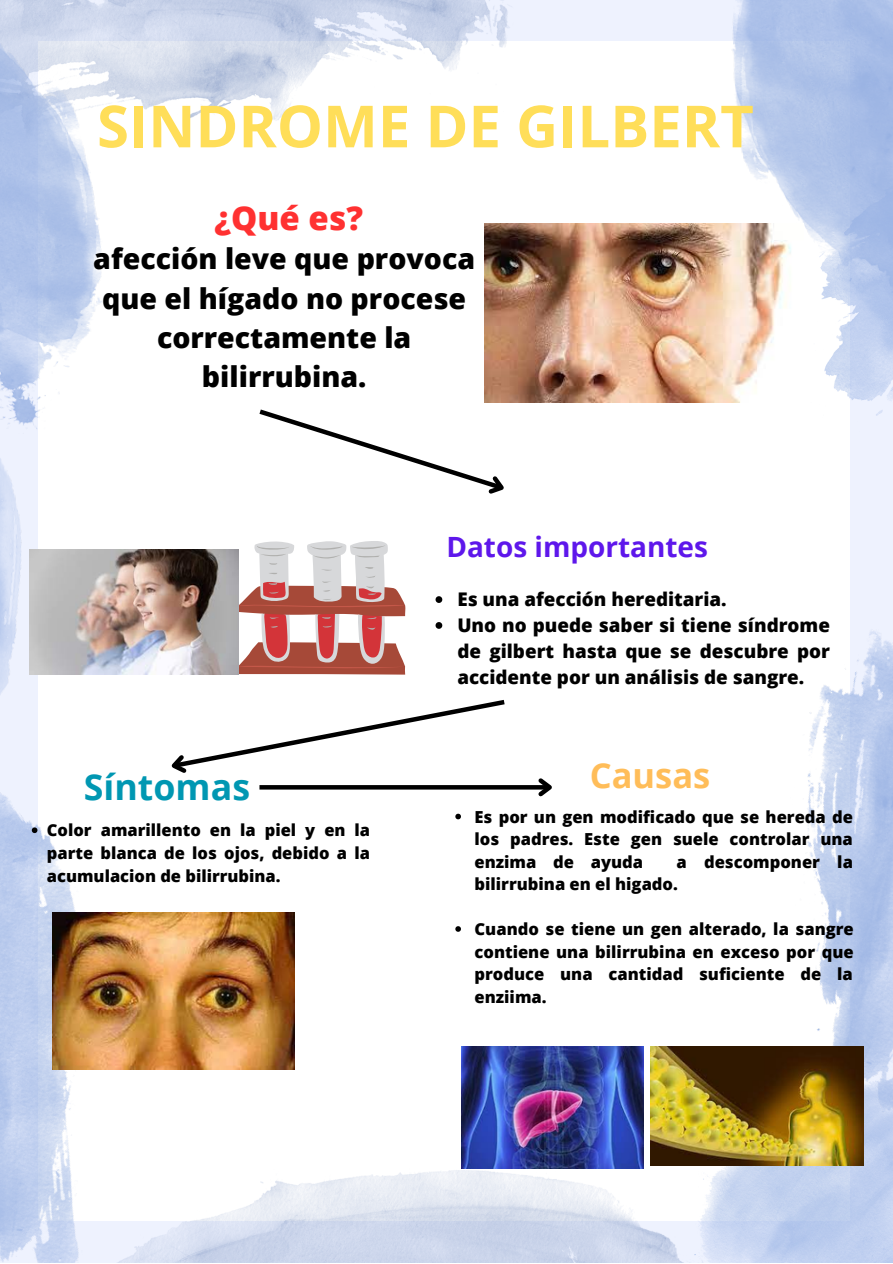
<style>
.page{position:relative;width:893px;height:1264px;background:#fff}
.page>*{position:absolute;margin:0;border:0;box-sizing:border-box;transform-origin:0 0}
.t1{font:700 58.05px "Open Sans";color:#ffde59}
.t2{font:700 35.7px "Open Sans";color:#0097b2}
.t3{font:700 34.5px "Open Sans";color:#ffbd59}
.t4{font:800 33px "Open Sans";color:#ff3131}
.t5{font:800 28.5px/39.3px "Open Sans";color:#000;text-align:center}
.t6{font:700 27.9px "Open Sans";color:#5e17eb}
.t7{font:800 18.75px/25.8px "Open Sans";color:#000}
.t8{font:800 16.5px/22.5px "Open Sans";color:#000;text-align:justify}
</style>
<div class="page">
<img style="left:195px;top:0;width:352px;height:121px">
<img style="left:294px;top:1152px;width:386px;height:110px">
<img style="left:0;top:754px;width:294px;height:508px">
<img style="left:643px;top:588px;width:249px;height:564px">
<img style="left:680px;top:1051px;width:212px;height:211px">
<img style="left:662px;top:0;width:230px;height:213px">
<img style="left:0;top:0;width:195px;height:421px">
<img style="left:794px;top:103px;width:98px;height:365px">
<img style="left:0;top:421px;width:109px;height:333px">
<img style="left:484px;top:223px;width:319px;height:179px">
<svg style="left:238px;top:541px;width:167px;height:133px"></svg>
<img style="left:29px;top:550px;width:209px;height:124px">
<svg style="left:259px;top:409px;width:245px;height:85px"></svg>
<img style="left:52px;top:913px;width:242px;height:156px">
<img style="left:461px;top:1046px;width:182px;height:122px">
<img style="left:650px;top:1046px;width:213px;height:119px">
<svg style="left:435px;top:596px;width:7px;height:7px"></svg>
<svg style="left:435px;top:622px;width:7px;height:7px"></svg>
<svg style="left:32px;top:827px;width:5px;height:6px"></svg>
<svg style="left:455px;top:813px;width:6px;height:6px"></svg>
<svg style="left:455px;top:926px;width:6px;height:5px"></svg>
<svg style="left:164px;top:699px;width:341px;height:81px"></svg>
<svg style="left:259px;top:785px;width:275px;height:4px"></svg>
<svg style="left:534px;top:778px;width:18px;height:19px"></svg>
<h1 class="t1" style="left:97px;top:85px;width:658px">SINDROME DE GILBERT</h1>
<h3 class="t4" style="left:214px;top:194px;width:150px">¿Qué es?</h3>
<h3 class="t5" style="left:93px;top:239px;width:383px">afección leve que provoca que el hígado no procese correctamente la bilirrubina.</h3>
<h2 class="t2" style="left:84px;top:762px;width:168px">Síntomas</h2>
<p class="t8" style="left:47px;top:818px;width:325px;line-height:23.1px">Color amarillento en la piel y en la parte blanca de los ojos, debido a la acumulacion de bilirrubina.</p>
<h3 class="t6" style="left:446px;top:527px;width:263px">Datos importantes</h3>
<p class="t7" style="left:457px;top:586px;width:374px">Es una afección hereditaria.<br>Uno no puede saber si tiene síndrome de gilbert hasta que se descubre por accidente por un análisis de sangre.</p>
<h3 class="t3" style="left:589px;top:751px;width:122px">Causas</h3>
<p class="t8" style="left:474px;top:805px;width:380px">Es por un gen modificado que se hereda de los padres. Este gen suele controlar una enzima de ayuda</p>
<p class="t8" style="left:474px;top:850px;width:380px;text-indent:202px">a descomponer la bilirrubina en el higado.</p>
<p class="t8" style="left:474px;top:917px;width:381px">Cuando se tiene un gen alterado, la sangre contiene una bilirrubina en exceso por que produce una cantidad suficiente de la enziima.</p>
</div>
